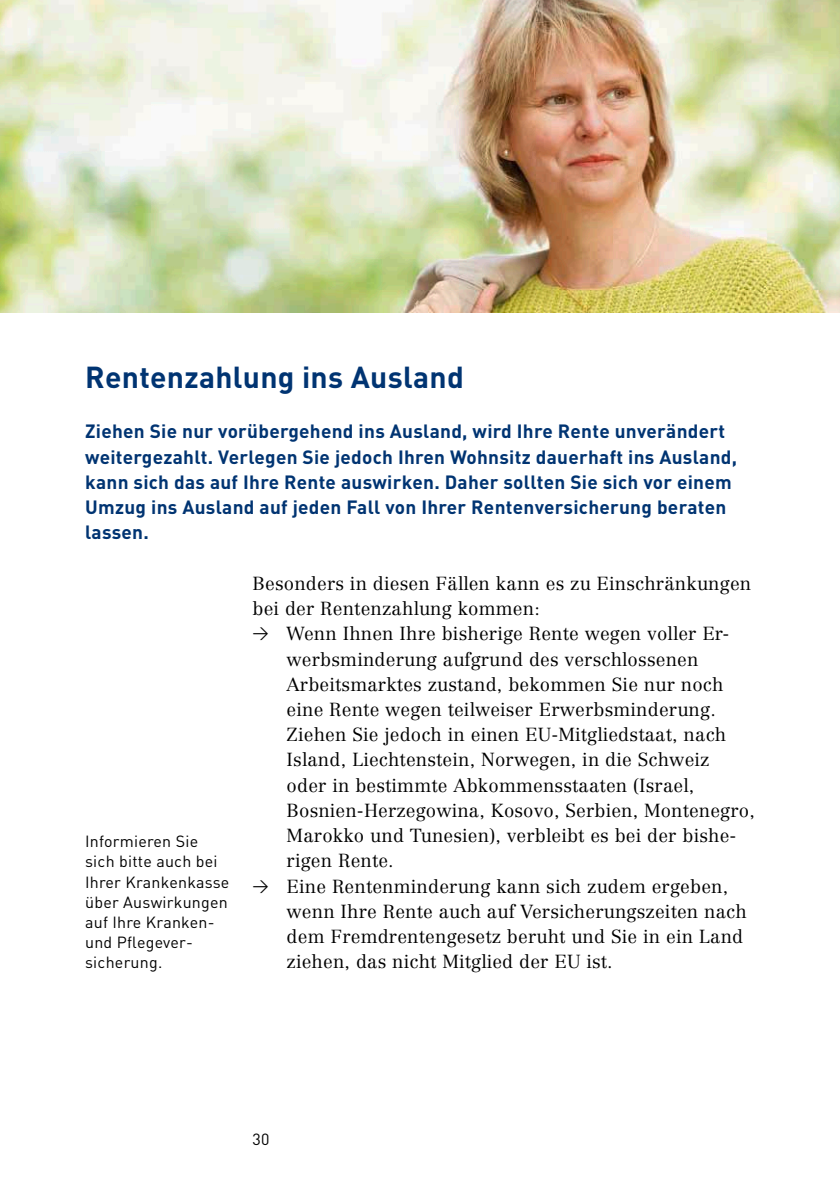
<style>
.page{position:relative;width:840px;height:1191px;background:#fff}
.page>*{position:absolute;margin:0;border:0;box-sizing:border-box;transform-origin:0 0}
.t1{font:700 30px "DIN";letter-spacing:.01em;color:#003472}
.t2{font:700 19px/25.2px "DIN";letter-spacing:.015em;color:#003472}
.t3{font:300 18.6px/25.2px "Centennial LT Pro";letter-spacing:.01em;color:#000}
.t4{font:16px/20.2px "DIN";letter-spacing:.015em;color:#000}
.s1{font-family:"DIN Regular Alternate";font-weight:400;font-size:16px}
</style>
<div class="page">
<img style="left:0;top:0;width:839px;height:312px">
<h2 class="t1" style="left:85px;top:357px;width:380px">Rentenzahlung ins Ausland</h2>
<p class="t2" style="left:85px;top:418px;width:653px">Ziehen Sie nur vorübergehend ins Ausland, wird Ihre Rente unverändert weitergezahlt. Verlegen Sie jedoch Ihren Wohnsitz dauerhaft ins Ausland, kann sich das auf Ihre Rente auswirken. Daher sollten Sie sich vor einem Umzug ins Ausland auf jeden Fall von Ihrer Rentenversicherung beraten lassen.</p>
<p class="t3" style="left:252px;top:570px;width:500px">Besonders in diesen Fällen kann es zu Einschränkungen bei der Rentenzahlung kommen:</p>
<p class="t3" style="left:286px;top:621px;width:469px;text-indent:-34px"><span class="s1">&gt;</span> Wenn Ihnen Ihre bisherige Rente wegen voller Er&shy;werbsminderung aufgrund des verschlossenen Arbeitsmarktes zustand, bekommen Sie nur noch eine Rente wegen teilweiser Erwerbsminderung.<br>Ziehen Sie jedoch in einen EU-Mitgliedstaat, nach Island, Liechtenstein, Norwegen, in die Schweiz<br>oder in bestimmte Abkommensstaaten (Israel, Bosnien-Herzegowina, Kosovo, Serbien, Montenegro, Marokko und Tunesien), verbleibt es bei der bishe&shy;rigen Rente.</p>
<p class="t3" style="left:286px;top:873px;width:461px;text-indent:-34px"><span class="s1">&gt;</span> Eine Rentenminderung kann sich zudem ergeben, wenn Ihre Rente auch auf Versicherungszeiten nach dem Fremdrentengesetz beruht und Sie in ein Land ziehen, das nicht Mitglied der EU ist.</p>
<p class="t4" style="left:85px;top:831px;width:146px">Informieren Sie sich bitte auch bei<br>Ihrer Krankenkasse über Auswirkungen auf Ihre Kranken&shy;und Pflegever&shy;sicherung.</p>
<p class="t4" style="left:252px;top:1128px;width:18px">30</p>
</div>
